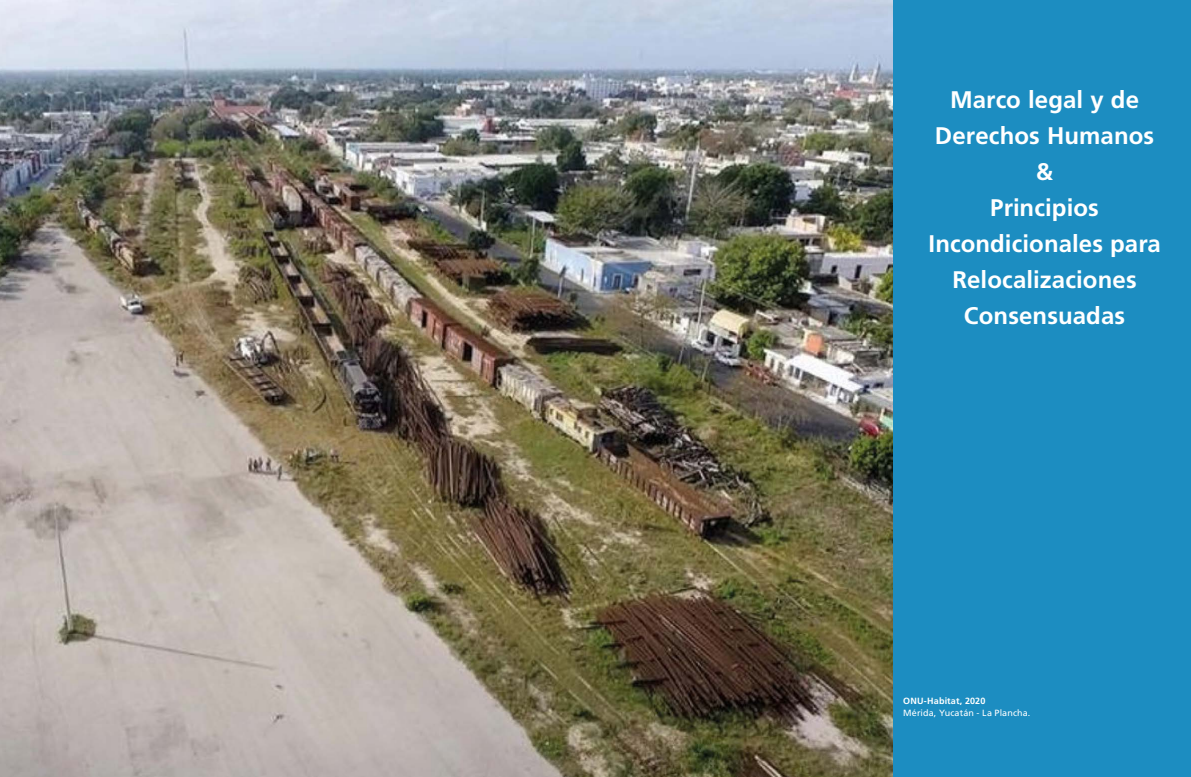
<style>
.page{position:relative;width:1191px;height:777px;background:#fff}
.page>*{position:absolute;margin:0;border:0;box-sizing:border-box;transform-origin:0 0}
.t1{font:700 24px/36px "Frutiger";letter-spacing:.005em;color:#fff;text-align:center}
.t2{font:9px "Frutiger LT Std";letter-spacing:.01em;color:#fff}
.t3{font:700 9px "Frutiger";letter-spacing:.02em;color:#fff}
</style>
<div class="page">
<img style="left:0;top:0;width:893px;height:777px">
<div style="left:893px;top:0;width:298px;height:777px;background:#1c8dc1"></div>
<p class="t1" style="left:928px;top:81px;width:234px">Marco legal y de<br>Derechos Humanos &amp;<br>Principios<br>Incondicionales para<br>Relocalizaciones<br>Consensuadas</p>
<p class="t3" style="left:903px;top:695px;width:84px">ONU-Habitat, 2020</p>
<p class="t2" style="left:903px;top:707px;width:129px">Mérida, Yucatán - La Plancha.</p>
</div>
